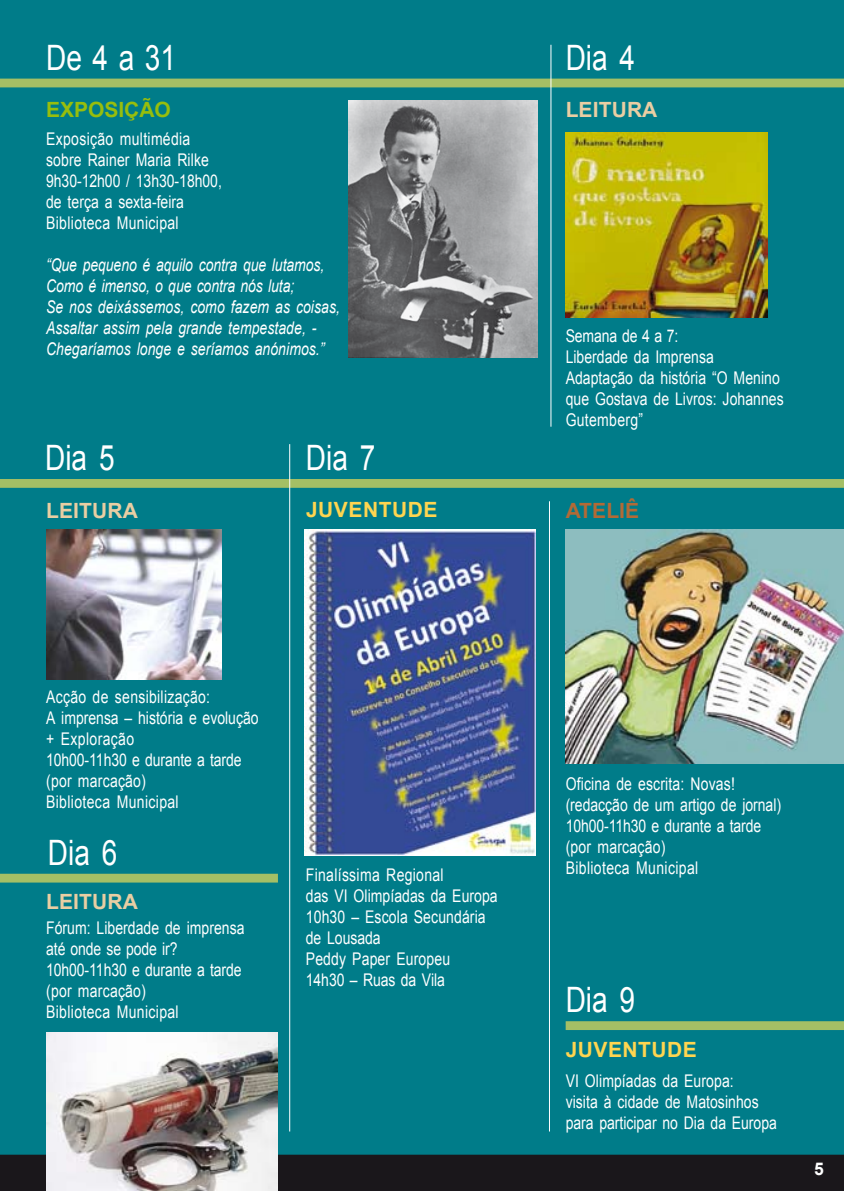
<style>
.page{position:relative;width:844px;height:1191px;background:#fff}
.page>*{position:absolute;margin:0;border:0;box-sizing:border-box;transform-origin:0 0}
.t1{font:35px "Arial";color:#fff;scale:.8 1}
.t2{font:700 21px "Arial";letter-spacing:.005em;color:#e9cea3}
.t3{font:700 21px "Arial";letter-spacing:.025em;color:#ffd550}
.t4{font:700 21px "Arial";color:#97be0d}
.t5{font:700 21px "Arial";letter-spacing:.005em;color:#b26a36}
.t6{font:17.5px/21px "Arial";letter-spacing:.005em;color:#fff;scale:.8 1}
.t7{font:italic 17.5px/21px "Arial";letter-spacing:.005em;color:#fff;scale:.8 1}
.t8{font:700 17.5px "Arial";color:#fff}
</style>
<div class="page">
<div style="left:0;top:0;width:843px;height:1154px;background:#007c89"></div>
<div style="left:0;top:1154px;width:844px;height:37px;background:#1a171b"></div>
<div style="left:0;top:79px;width:843px;height:8px;background:#a4bf65"></div>
<img style="left:349px;top:101px;width:188px;height:256px">
<img style="left:565px;top:132px;width:202px;height:185px">
<hr style="left:550px;top:45px;width:1px;height:382px;background:#fff">
<div style="left:0;top:479px;width:843px;height:9px;background:#a4bf65"></div>
<div style="left:0;top:873px;width:278px;height:9px;background:#a4bf65"></div>
<img style="left:304px;top:530px;width:231px;height:325px">
<img style="left:565px;top:530px;width:278px;height:234px">
<div style="left:565px;top:1021px;width:278px;height:9px;background:#a4bf65"></div>
<img style="left:46px;top:530px;width:175px;height:150px">
<img style="left:46px;top:1032px;width:232px;height:159px">
<hr style="left:289px;top:444px;width:1px;height:687px;background:#fff">
<hr style="left:549px;top:501px;width:1px;height:630px;background:#fff">
<h1 class="t1" style="left:46px;top:34px;width:164px">De 4 a 31</h1>
<p class="t4" style="left:46px;top:96px;width:126px">EXPOSIÇÃO</p>
<p class="t6" style="left:46px;top:128px;width:221px">Exposição multimédia sobre Rainer Maria Rilke<br>9h30-12h00 / 13h30-18h00, de terça a sexta-feira<br>Biblioteca Municipal</p>
<p class="t7" style="left:46px;top:254px;width:369px">“Que pequeno é aquilo contra que lutamos, Como é imenso, o que contra nós luta;<br>Se nos deixássemos, como fazem as coisas, Assaltar assim pela grande tempestade, - Chegaríamos longe e seríamos anónimos.”</p>
<h1 class="t1" style="left:45px;top:435px;width:88px">Dia 5</h1>
<h1 class="t1" style="left:306px;top:435px;width:88px">Dia 7</h1>
<h1 class="t1" style="left:565px;top:35px;width:88px">Dia 4</h1>
<p class="t2" style="left:565px;top:96px;width:93px">LEITURA</p>
<p class="t6" style="left:565px;top:325px;width:274px">Semana de 4 a 7:<br>Liberdade da Imprensa<br>Adaptação da história “O Menino que Gostava de Livros: Johannes<br>Gutemberg”</p>
<p class="t2" style="left:46px;top:496px;width:93px">LEITURA</p>
<p class="t3" style="left:306px;top:496px;width:133px">JUVENTUDE</p>
<p class="t5" style="left:565px;top:496px;width:75px">ATELIÊ</p>
<p class="t6" style="left:46px;top:686px;width:267px">Acção de sensibilização:<br>A imprensa – história e evolução + Exploração<br>10h00-11h30 e durante a tarde (por marcação)<br>Biblioteca Municipal</p>
<h1 class="t1" style="left:48px;top:829px;width:88px">Dia 6</h1>
<p class="t2" style="left:46px;top:888px;width:93px">LEITURA</p>
<p class="t6" style="left:46px;top:917px;width:249px">Fórum: Liberdade de imprensa até onde se pode ir?<br>10h00-11h30 e durante a tarde (por marcação)<br>Biblioteca Municipal</p>
<p class="t6" style="left:306px;top:865px;width:241px">Finalíssima Regional<br>das VI Olimpíadas da Europa<br>10h30 – Escola Secundária de Lousada<br>Peddy Paper Europeu<br>14h30 – Ruas da Vila</p>
<p class="t6" style="left:565px;top:773px;width:271px">Oficina de escrita: Novas! (redacção de um artigo de jornal)<br>10h00-11h30 e durante a tarde (por marcação)<br>Biblioteca Municipal</p>
<h1 class="t1" style="left:565px;top:977px;width:88px">Dia 9</h1>
<p class="t3" style="left:565px;top:1035px;width:133px">JUVENTUDE</p>
<p class="t6" style="left:565px;top:1071px;width:265px">VI Olimpíadas da Europa:<br>visita à cidade de Matosinhos para participar no Dia da Europa</p>
<p class="t8" style="left:814px;top:1156px;width:11px">5</p>
</div>
